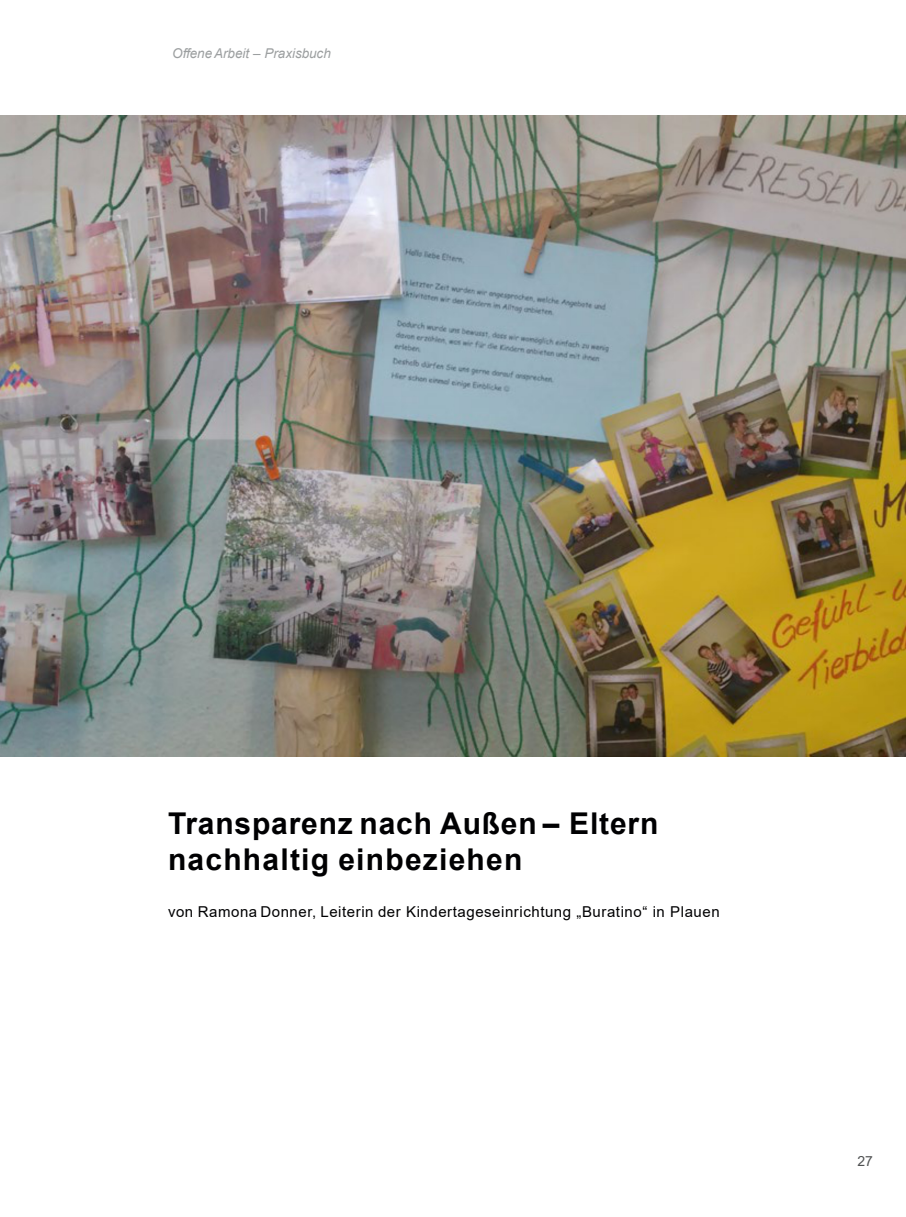
<style>
.page{position:relative;width:906px;height:1217px;background:#fff}
.page>*{position:absolute;margin:0;border:0;box-sizing:border-box;transform-origin:0 0}
.t1{font:700 30px/36px "Arial";letter-spacing:.025em;color:#000002}
.t2{font:15px "Arial";letter-spacing:.035em;color:#000002}
.t3{font:13.95px "Arial";color:#4f5152}
.t4{font:italic 13.5px "Arial";letter-spacing:-.005em;color:#9c9fa0}
</style>
<div class="page">
<img style="left:0;top:116px;width:906px;height:640px">
<p class="t4" style="left:172px;top:48px;width:160px">OffeneArbeit – Praxisbuch</p>
<h1 class="t1" style="left:168px;top:807px;width:492px">Transparenz nach Außen – Eltern nachhaltig einbeziehen</h1>
<p class="t2" style="left:168px;top:906px;width:553px">von Ramona Donner, Leiterin der Kindertageseinrichtung „Buratino“ in Plauen</p>
<p class="t3" style="left:857px;top:1155px;width:17px">27</p>
</div>
